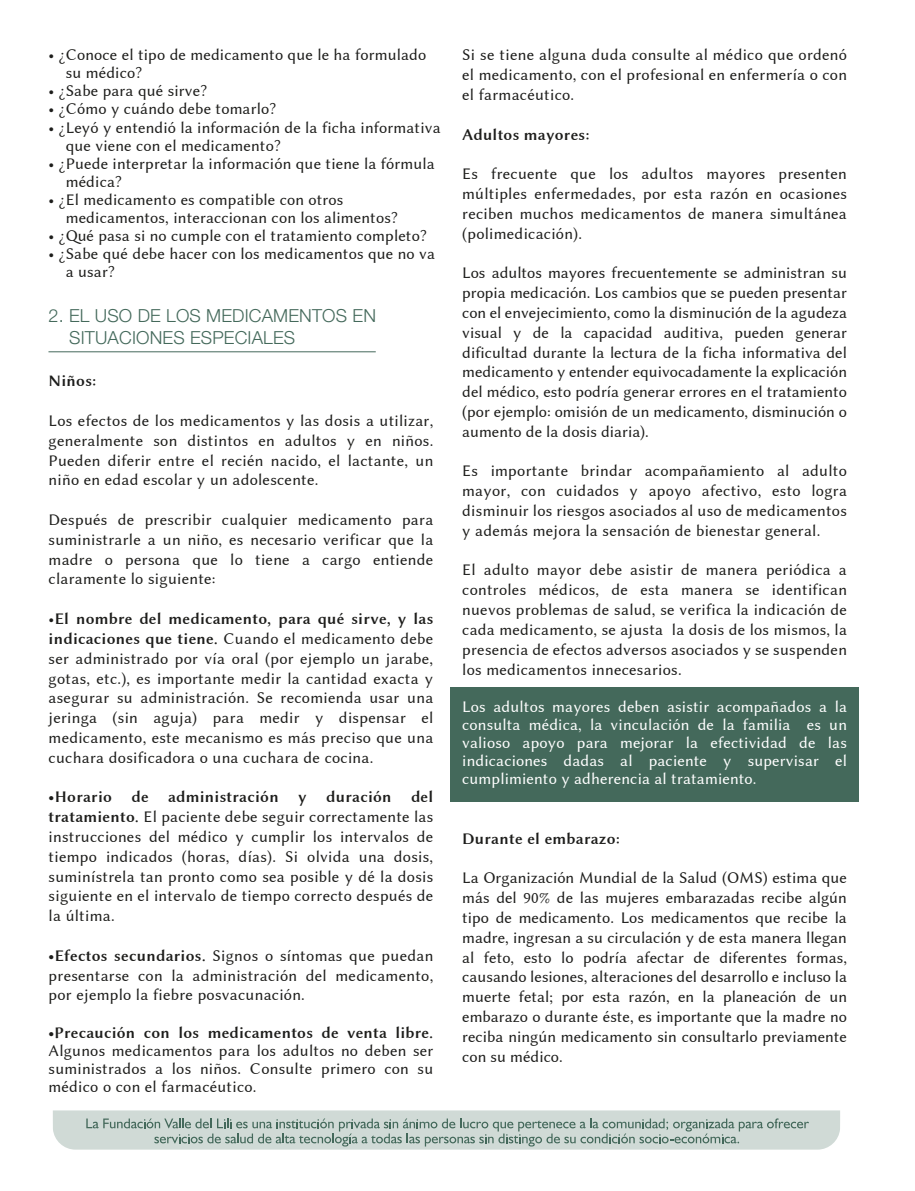
<style>
.page{position:relative;width:915px;height:1191px;background:#fff}
.page>*{position:absolute;margin:0;border:0;box-sizing:border-box;transform-origin:0 0}
.t1{font:300 18px/22.5px "Helvetica Neue LT Std";letter-spacing:.01em;color:#44695b}
.t2{font:16.5px/19.8px "Linux Biolinum G";letter-spacing:.015em;color:#1d1d1b;text-align:justify}
.t3{font:16.5px/18px "Linux Biolinum G";letter-spacing:.01em;color:#fff;text-align:justify}
.t4{font:16.5px "Linux Biolinum GB";letter-spacing:.015em;color:#1d1d1b}
.s1{font-family:"Linux Biolinum G"}
.s2{font-family:"Linux Biolinum GB"}
</style>
<div class="page">
<div style="left:450px;top:687px;width:408px;height:115px;background:#44695b"></div>
<svg style="left:53px;top:1110px;width:786px;height:39px;background:#bfccc7"></svg>
<hr style="left:48px;top:351px;width:327px;height:1px;background:#44695b">
<p class="t2" style="left:66px;top:46px;width:362px;line-height:18px;text-indent:-17px">• ¿Conoce el tipo de medicamento que le ha formulado su médico?</p>
<p class="t2" style="left:49px;top:81px;width:160px">• ¿Sabe para qué sirve?</p>
<p class="t2" style="left:49px;top:99px;width:229px">• ¿Cómo y cuándo debe tomarlo?</p>
<p class="t2" style="left:66px;top:118px;width:376px;line-height:18px;text-indent:-17px">• ¿Leyó y entendió la información de la ficha informativa que viene con el medicamento?</p>
<p class="t2" style="left:66px;top:154px;width:370px;line-height:18px;text-indent:-17px">• ¿Puede interpretar la información que tiene la fórmula médica?</p>
<p class="t2" style="left:66px;top:190px;width:333px;line-height:18px;text-indent:-17px">• ¿El medicamento es compatible con otros medicamentos, interaccionan con los alimentos?</p>
<p class="t2" style="left:49px;top:225px;width:379px">• ¿Qué pasa si no cumple con el tratamiento completo?</p>
<p class="t2" style="left:66px;top:244px;width:370px;line-height:18px;text-indent:-17px">• ¿Sabe qué debe hacer con los medicamentos que no va a usar?</p>
<p class="t1" style="left:69px;top:303px;width:308px;text-indent:-21px">2. EL USO DE LOS MEDICAMENTOS EN<br>SITUACIONES ESPECIALES</p>
<p class="t4" style="left:49px;top:371px;width:49px">Niños:</p>
<p class="t2" style="left:49px;top:411px;width:386px">Los efectos de los medicamentos y las dosis a utilizar, generalmente son distintos en adultos y en niños.<br>Pueden diferir entre el recién nacido, el lactante, un niño en edad escolar y un adolescente.</p>
<p class="t2" style="left:49px;top:510px;width:386px">Después de prescribir cualquier medicamento para suministrarle a un niño, es necesario verificar que la madre o persona que lo tiene a cargo entiende claramente lo siguiente:</p>
<p class="t4" style="left:49px;top:609px;width:386px"><span class="s1">•</span>El nombre del medicamento, para qué sirve, y las</p>
<p class="t2" style="left:49px;top:629px;width:386px"><span class="s2">indicaciones que tiene.</span> Cuando el medicamento debe ser administrado por vía oral (por ejemplo un jarabe, gotas, etc.), es importante medir la cantidad exacta y asegurar su administración. Se recomienda usar una jeringa (sin aguja) para medir y dispensar el medicamento, este mecanismo es más preciso que una cuchara dosificadora o una cuchara de cocina.</p>
<p class="t4" style="left:49px;top:787px;width:386px">•Horario de administración y duración del</p>
<p class="t2" style="left:49px;top:807px;width:386px"><span class="s2">tratamiento.</span> El paciente debe seguir correctamente las instrucciones del médico y cumplir los intervalos de tiempo indicados (horas, días). Si olvida una dosis, suminístrela tan pronto como sea posible y dé la dosis siguiente en el intervalo de tiempo correcto después de la última.</p>
<p class="t2" style="left:49px;top:945px;width:386px"><span class="s2">•Efectos secundarios.</span> Signos o síntomas que puedan presentarse con la administración del medicamento, por ejemplo la fiebre posvacunación.</p>
<p class="t4" style="left:49px;top:1023px;width:386px">•Precaución con los medicamentos de venta libre.</p>
<p class="t2" style="left:49px;top:1042px;width:386px;line-height:18px">Algunos medicamentos para los adultos no deben ser suministrados a los niños. Consulte primero con su médico o con el farmacéutico.</p>
<p class="t2" style="left:462px;top:45px;width:386px">Si se tiene alguna duda consulte al médico que ordenó el medicamento, con el profesional en enfermería o con el farmacéutico.</p>
<p class="t4" style="left:462px;top:125px;width:129px">Adultos mayores:</p>
<p class="t2" style="left:462px;top:164px;width:386px">Es frecuente que los adultos mayores presenten múltiples enfermedades, por esta razón en ocasiones reciben muchos medicamentos de manera simultánea (polimedicación).</p>
<p class="t2" style="left:462px;top:263px;width:386px">Los adultos mayores frecuentemente se administran su propia medicación. Los cambios que se pueden presentar con el envejecimiento, como la disminución de la agudeza visual y de la capacidad auditiva, pueden generar dificultad durante la lectura de la ficha informativa del medicamento y entender equivocadamente la explicación del médico, esto podría generar errores en el tratamiento (por ejemplo: omisión de un medicamento, disminución o aumento de la dosis diaria).</p>
<p class="t2" style="left:462px;top:461px;width:386px">Es importante brindar acompañamiento al adulto mayor, con cuidados y apoyo afectivo, esto logra disminuir los riesgos asociados al uso de medicamentos y además mejora la sensación de bienestar general.</p>
<p class="t2" style="left:462px;top:560px;width:386px">El adulto mayor debe asistir de manera periódica a controles médicos, de esta manera se identifican nuevos problemas de salud, se verifica la indicación de cada medicamento, se ajusta la dosis de los mismos, la presencia de efectos adversos asociados y se suspenden los medicamentos innecesarios.</p>
<p class="t3" style="left:462px;top:698px;width:386px">Los adultos mayores deben asistir acompañados a la consulta médica, la vinculación de la familia es un valioso apoyo para mejorar la efectividad de las indicaciones dadas al paciente y supervisar el cumplimiento y adherencia al tratamiento.</p>
<p class="t4" style="left:462px;top:829px;width:159px">Durante el embarazo:</p>
<p class="t2" style="left:462px;top:868px;width:386px">La Organización Mundial de la Salud (OMS) estima que más del 90% de las mujeres embarazadas recibe algún tipo de medicamento. Los medicamentos que recibe la madre, ingresan a su circulación y de esta manera llegan al feto, esto lo podría afectar de diferentes formas, causando lesiones, alteraciones del desarrollo e incluso la muerte fetal; por esta razón, en la planeación de un embarazo o durante éste, es importante que la madre no reciba ningún medicamento sin consultarlo previamente con su médico.</p>
</div>
